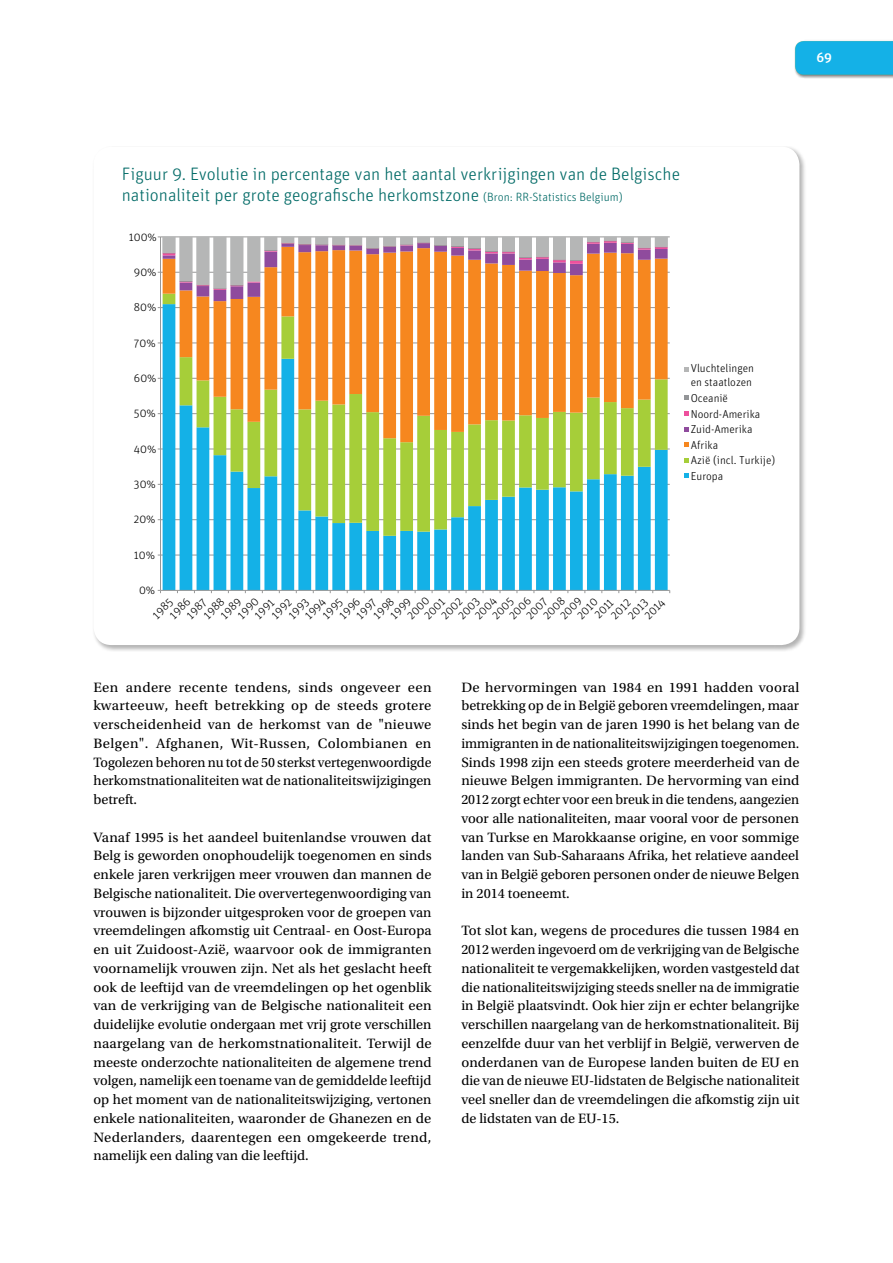
<style>
.page{position:relative;width:893px;height:1263px;background:#fff}
.page>*{position:absolute;margin:0;border:0;box-sizing:border-box;transform-origin:0 0}
.Graph_-_caption{font:300 18px/20.7px "Unit Rounded OT";color:#006a66}
.Body{font:14.25px/18.8px "Utopia Std";color:#000;text-align:justify}
.t1{font:500 13.5px "Unit Rounded OT";color:#fff}
.t2{font:300 11.55px/15.6px "Unit Rounded OT";color:#000}
.s1{font-size:12px}
</style>
<div class="page">
<div style="left:794px;top:40px;width:99px;height:39px;background:#000;opacity:.3"></div>
<svg style="left:795px;top:41px;width:98px;height:34px;background:#17b1e5"></svg>
<div style="left:93px;top:146px;width:714px;height:505px;background:#000;opacity:.3"></div>
<div style="left:94px;top:147px;width:705px;height:498px;background:#fff;border-radius:18px"></div>
<hr style="left:160px;top:555px;width:510px;height:1px;background:#979797">
<hr style="left:160px;top:519px;width:510px;height:1px;background:#979797">
<hr style="left:160px;top:484px;width:510px;height:1px;background:#979797">
<hr style="left:160px;top:449px;width:510px;height:1px;background:#979797">
<hr style="left:160px;top:413px;width:510px;height:1px;background:#979797">
<hr style="left:160px;top:378px;width:510px;height:1px;background:#979797">
<hr style="left:160px;top:343px;width:510px;height:1px;background:#979797">
<hr style="left:160px;top:307px;width:510px;height:1px;background:#979797">
<hr style="left:160px;top:272px;width:510px;height:1px;background:#979797">
<hr style="left:160px;top:237px;width:510px;height:1px;background:#979797">
<svg style="left:163px;top:536px;width:505px;height:54px;fill:#14b1e7"></svg>
<svg style="left:163px;top:442px;width:505px;height:94px"></svg>
<svg style="left:163px;top:301px;width:505px;height:141px;fill:#f68926"></svg>
<hr style="left:160px;top:237px;width:1px;height:353px;background:#979797">
<svg style="left:158px;top:237px;width:510px;height:64px"></svg>
<hr style="left:160px;top:590px;width:510px;height:1px;background:#979797">
<svg style="left:684px;top:367px;width:5px;height:5px"></svg>
<svg style="left:684px;top:396px;width:5px;height:4px"></svg>
<svg style="left:684px;top:411px;width:5px;height:5px"></svg>
<svg style="left:684px;top:427px;width:5px;height:4px"></svg>
<svg style="left:684px;top:442px;width:5px;height:5px"></svg>
<svg style="left:684px;top:458px;width:5px;height:5px"></svg>
<svg style="left:684px;top:474px;width:5px;height:4px"></svg>
<p class="t1" style="left:816px;top:49px;width:17px">69</p>
<p class="Graph_-_caption" style="left:122px;top:164px;width:560px">Figuur 9. Evolutie in percentage van het aantal verkrijgingen van de Belgische nationaliteit per grote geografische herkomstzone <span class="s1">(Bron: RR-Statistics Belgium)</span></p>
<p class="t2" style="left:129px;top:229px;width:30px">100%</p>
<p class="t2" style="left:134px;top:264px;width:24px">90%</p>
<p class="t2" style="left:134px;top:300px;width:24px">80%</p>
<p class="t2" style="left:134px;top:335px;width:23px">70%</p>
<p class="t2" style="left:134px;top:370px;width:24px">60%</p>
<p class="t2" style="left:134px;top:406px;width:23px">50%</p>
<p class="t2" style="left:134px;top:441px;width:24px">40%</p>
<p class="t2" style="left:134px;top:476px;width:23px">30%</p>
<p class="t2" style="left:134px;top:512px;width:23px">20%</p>
<p class="t2" style="left:134px;top:547px;width:23px">10%</p>
<p class="t2" style="left:139px;top:582px;width:18px">0%</p>
<p class="t2" style="left:505px;top:611px;width:27px;rotate:-45deg">2006</p>
<p class="t2" style="left:539px;top:611px;width:27px;rotate:-45deg">2008</p>
<p class="t2" style="left:404px;top:611px;width:27px;rotate:-45deg">2000</p>
<p class="t2" style="left:556px;top:611px;width:27px;rotate:-45deg">2009</p>
<p class="t2" style="left:471px;top:612px;width:27px;rotate:-45deg">2004</p>
<p class="t2" style="left:455px;top:611px;width:27px;rotate:-45deg">2003</p>
<p class="t2" style="left:488px;top:611px;width:27px;rotate:-45deg">2005</p>
<p class="t2" style="left:522px;top:611px;width:27px;rotate:-45deg">2007</p>
<p class="t2" style="left:336px;top:611px;width:25px;rotate:-45deg">1996</p>
<p class="t2" style="left:438px;top:611px;width:27px;rotate:-45deg">2002</p>
<p class="t2" style="left:370px;top:611px;width:25px;rotate:-45deg">1998</p>
<p class="t2" style="left:234px;top:611px;width:25px;rotate:-45deg">1990</p>
<p class="t2" style="left:166px;top:611px;width:25px;rotate:-45deg">1986</p>
<p class="t2" style="left:200px;top:611px;width:25px;rotate:-45deg">1988</p>
<p class="t2" style="left:421px;top:611px;width:27px;rotate:-45deg">2001</p>
<p class="t2" style="left:387px;top:611px;width:25px;rotate:-45deg">1999</p>
<p class="t2" style="left:573px;top:611px;width:25px;rotate:-45deg">2010</p>
<p class="t2" style="left:217px;top:611px;width:25px;rotate:-45deg">1989</p>
<p class="t2" style="left:301px;top:612px;width:25px;rotate:-45deg">1994</p>
<p class="t2" style="left:285px;top:611px;width:25px;rotate:-45deg">1993</p>
<p class="t2" style="left:319px;top:611px;width:25px;rotate:-45deg">1995</p>
<p class="t2" style="left:353px;top:611px;width:25px;rotate:-45deg">1997</p>
<p class="t2" style="left:268px;top:611px;width:25px;rotate:-45deg">1992</p>
<p class="t2" style="left:149px;top:611px;width:25px;rotate:-45deg">1985</p>
<p class="t2" style="left:183px;top:611px;width:25px;rotate:-45deg">1987</p>
<p class="t2" style="left:641px;top:612px;width:25px;rotate:-45deg">2014</p>
<p class="t2" style="left:624px;top:611px;width:25px;rotate:-45deg">2013</p>
<p class="t2" style="left:251px;top:611px;width:25px;rotate:-45deg">1991</p>
<p class="t2" style="left:607px;top:611px;width:25px;rotate:-45deg">2012</p>
<p class="t2" style="left:591px;top:611px;width:24px;rotate:-45deg">2011</p>
<p class="t2" style="left:691px;top:361px;width:65px;line-height:13.8px">Vluchtelingen en staatlozen</p>
<p class="t2" style="left:691px;top:390px;width:86px">Oceanië<br>Noord-Amerika<br>Zuid-Amerika<br>Afrika<br>Azië (incl. Turkije)<br>Europa</p>
<p class="Body" style="left:94px;top:678px;width:340px">Een andere recente tendens, sinds ongeveer een kwarteeuw, heeft betrekking op de steeds grotere verscheidenheid van de herkomst van de "nieuwe Belgen". Afghanen, Wit-Russen, Colombianen en Togolezen behoren nu tot de 50 sterkst vertegenwoordigde herkomstnationaliteiten wat de nationaliteitswijzigingen betreft.</p>
<p class="Body" style="left:94px;top:828px;width:340px">Vanaf 1995 is het aandeel buitenlandse vrouwen dat Belg is geworden onophoudelijk toegenomen en sinds enkele jaren verkrijgen meer vrouwen dan mannen de Belgische nationaliteit. Die oververtegenwoordiging van vrouwen is bijzonder uitgesproken voor de groepen van vreemdelingen afkomstig uit Centraal- en Oost-Europa en uit Zuidoost-Azië, waarvoor ook de immigranten voornamelijk vrouwen zijn. Net als het geslacht heeft ook de leeftijd van de vreemdelingen op het ogenblik van de verkrijging van de Belgische nationaliteit een duidelijke evolutie ondergaan met vrij grote verschillen naargelang van de herkomstnationaliteit. Terwijl de meeste onderzochte nationaliteiten de algemene trend volgen, namelijk een toename van de gemiddelde leeftijd op het moment van de nationaliteitswijziging, vertonen enkele nationaliteiten, waaronder de Ghanezen en de Nederlanders, daarentegen een omgekeerde trend, namelijk een daling van die leeftijd.</p>
<p class="Body" style="left:461px;top:678px;width:340px">De hervormingen van 1984 en 1991 hadden vooral betrekking op de in België geboren vreemdelingen, maar sinds het begin van de jaren 1990 is het belang van de immigranten in de nationaliteitswijzigingen toegenomen.<br>Sinds 1998 zijn een steeds grotere meerderheid van de nieuwe Belgen immigranten. De hervorming van eind 2012 zorgt echter voor een breuk in die tendens, aangezien voor alle nationaliteiten, maar vooral voor de personen van Turkse en Marokkaanse origine, en voor sommige landen van Sub-Saharaans Afrika, het relatieve aandeel van in België geboren personen onder de nieuwe Belgen in 2014 toeneemt.</p>
<p class="Body" style="left:461px;top:922px;width:340px">Tot slot kan, wegens de procedures die tussen 1984 en 2012 werden ingevoerd om de verkrijging van de Belgische nationaliteit te vergemakkelijken, worden vastgesteld dat die nationaliteitswijziging steeds sneller na de immigratie in België plaatsvindt. Ook hier zijn er echter belangrijke verschillen naargelang van de herkomstnationaliteit. Bij eenzelfde duur van het verblijf in België, verwerven de onderdanen van de Europese landen buiten de EU en die van de nieuwe EU-lidstaten de Belgische nationaliteit veel sneller dan de vreemdelingen die afkomstig zijn uit de lidstaten van de EU-15.</p>
</div>
